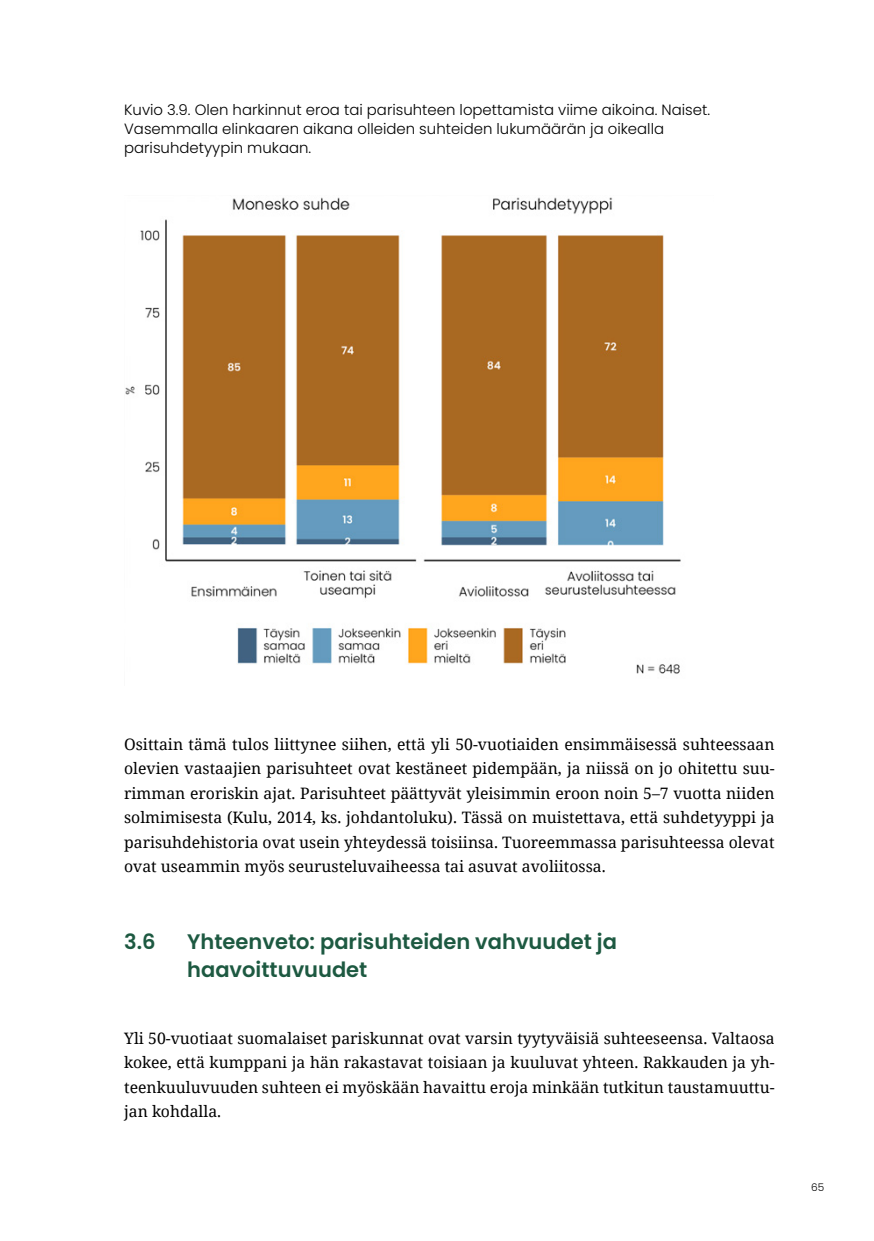
<style>
.page{position:relative;width:874px;height:1241px;background:#fff}
.page>*{position:absolute;margin:0;border:0;box-sizing:border-box;transform-origin:0 0}
.Mellis_semibold{font:600 21px/28px "Poppins";color:#1d5941}
.t1{font:15.75px/24.5px "Noto Serif";color:#000;text-align:justify}
.Figurrubrik{font:300 14.88px/19.2px "Poppins";color:#000}
.t2{font:300 10.5px "Poppins";color:#000}
</style>
<div class="page">
<img style="left:125px;top:197px;width:556px;height:477px">
<p class="Figurrubrik" style="left:124px;top:100px;width:587px">Kuvio 3.9. Olen harkinnut eroa tai parisuhteen lopettamista viime aikoina. Naiset.<br>Vasemmalla elinkaaren aikana olleiden suhteiden lukumäärän ja oikealla parisuhdetyypin mukaan.</p>
<p class="t1" style="left:124px;top:730px;width:651px">Osittain tämä tulos liittynee siihen, että yli 50-vuotiaiden ensimmäisessä suhteessaan olevien vastaajien parisuhteet ovat kestäneet pidempään, ja niissä on jo ohitettu suu&shy;rimman eroriskin ajat. Parisuhteet päättyvät yleisimmin eroon noin 5–7 vuotta niiden solmimisesta (Kulu, 2014, ks. johdantoluku). Tässä on muistettava, että suhdetyyppi ja parisuhdehistoria ovat usein yhteydessä toisiinsa. Tuoreemmassa parisuhteessa olevat ovat useammin myös seurusteluvaiheessa tai asuvat avoliitossa.</p>
<h2 class="Mellis_semibold" style="left:124px;top:927px;width:33px">3.6</h2>
<h2 class="Mellis_semibold" style="left:187px;top:927px;width:431px">Yhteenveto: parisuhteiden vahvuudet ja haavoittuvuudet</h2>
<p class="t1" style="left:124px;top:1024px;width:651px">Yli 50-vuotiaat suomalaiset pariskunnat ovat varsin tyytyväisiä suhteeseensa. Valtaosa kokee, että kumppani ja hän rakastavat toisiaan ja kuuluvat yhteen. Rakkauden ja yh&shy;teenkuuluvuuden suhteen ei myöskään havaittu eroja minkään tutkitun taustamuuttu&shy;jan kohdalla.</p>
<p class="t2" style="left:810px;top:1180px;width:15px">65</p>
</div>
